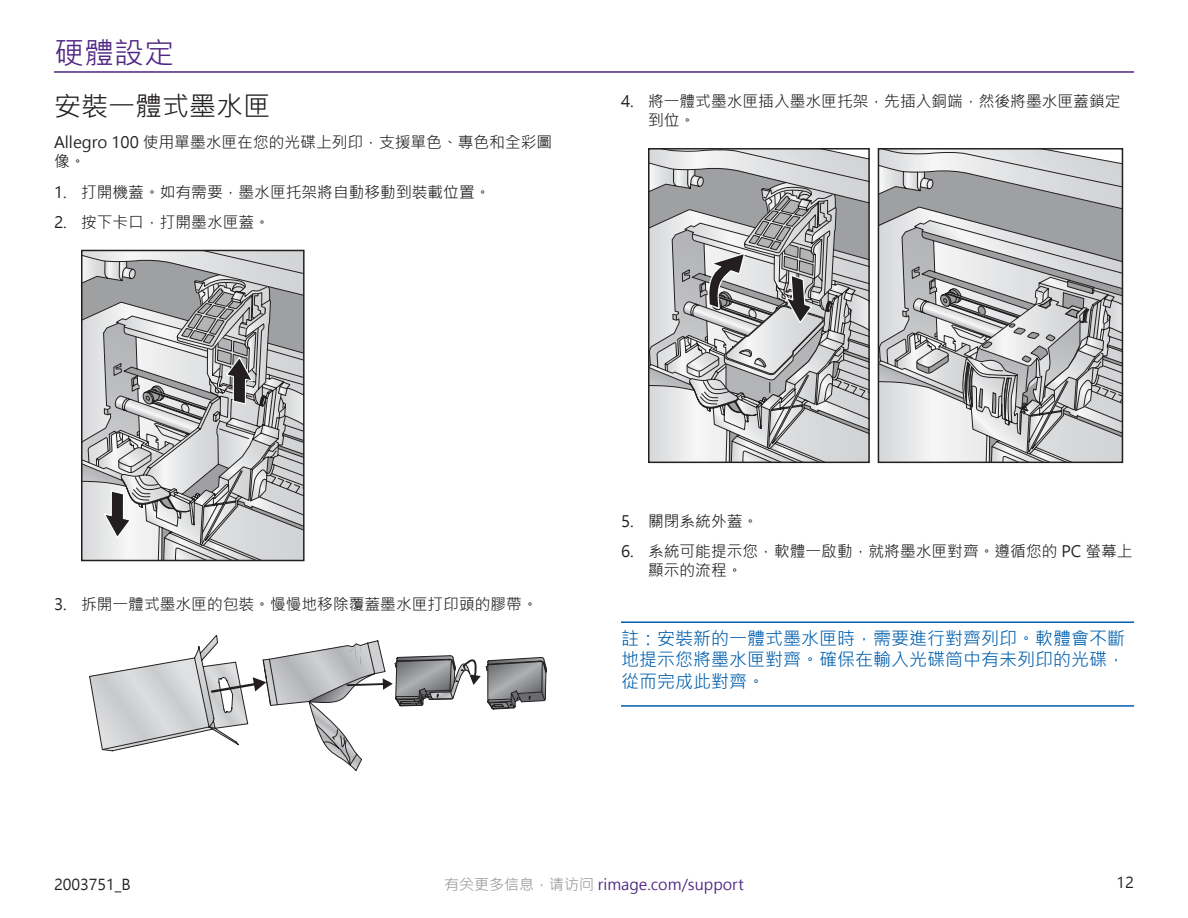
<style>
.page{position:relative;width:1188px;height:918px;background:#fff}
.page>*{position:absolute;margin:0;border:0;box-sizing:border-box;transform-origin:0 0}
.Running_Head_Copy{font:30px "Microsoft Jheng Hei UI Regular";color:#4f2683}
.R-Heading-Level-01{font:27px "Microsoft Jheng Hei UI Regular";color:#231f20}
.Body{font:18px/21.6px "Microsoft Jheng Hei UI Regular";color:#005fad;text-align:justify}
.Body-2{font:15.75px/18.9px "Microsoft Jheng Hei UI Regular";color:#231f20}
.t1{font:15px "Microsoft Jheng Hei UI Regular";color:#4f2683}
.t2{font:15px "Microsoft Jheng Hei UI Regular";color:#231f20}
.s1{color:#949698}
</style>
<div class="page">
<hr style="left:54px;top:71px;width:1080px;height:2px;background:#4f2683">
<svg style="left:84px;top:253px;width:218px;height:305px;background:#b9babb"></svg>
<div style="left:81px;top:250px;width:224px;height:311px;border:2px solid #231f20"></div>
<svg style="left:90px;top:635px;width:456px;height:136px"></svg>
<svg style="left:651px;top:151px;width:216px;height:309px;background:#b9b9ba"></svg>
<div style="left:648px;top:148px;width:222px;height:315px;border:2px solid #231f20"></div>
<svg style="left:881px;top:151px;width:239px;height:309px;background:#bdbebf"></svg>
<div style="left:878px;top:148px;width:245px;height:315px;border:2px solid #231f20"></div>
<hr style="left:621px;top:621px;width:513px;height:2px;background:#005fad">
<hr style="left:621px;top:705px;width:513px;height:2px;background:#005fad">
<p class="Running_Head_Copy" style="left:54px;top:35px;width:121px">硬體設定</p>
<p class="R-Heading-Level-01" style="left:54px;top:89px;width:217px">安裝一體式墨水匣</p>
<p class="Body-2" style="left:54px;top:133px;width:500px">Allegro 100 使用單墨水匣在您的光碟上列印，支援單色、專色和全彩圖像。</p>
<p class="Body-2" style="left:54px;top:182px;width:438px">1. 打開機蓋。如有需要，墨水匣托架將自動移動到裝載位置。</p>
<p class="Body-2" style="left:54px;top:212px;width:217px">2. 按下卡口，打開墨水匣蓋。</p>
<p class="Body-2" style="left:648px;top:92px;width:474px;text-indent:-27px">4. 將一體式墨水匣插入墨水匣托架，先插入銅端，然後將墨水匣蓋鎖定到位。</p>
<p class="Body-2" style="left:54px;top:595px;width:485px">3. 拆開一體式墨水匣的包裝。慢慢地移除覆蓋墨水匣打印頭的膠帶。</p>
<p class="Body-2" style="left:621px;top:512px;width:139px">5. 關閉系統外蓋。</p>
<p class="Body-2" style="left:648px;top:542px;width:486px;text-indent:-27px">6. 系統可能提示您，軟體一啟動，就將墨水匣對齊。遵循您的 PC 螢幕上顯示的流程。</p>
<p class="Body" style="left:621px;top:627px;width:505px">註：安裝新的一體式墨水匣時，需要進行對齊列印。軟體會不斷地提示您將墨水匣對齊。確保在輸入光碟筒中有未列印的光碟，從而完成此對齊。</p>
<p class="t2" style="left:54px;top:875px;width:78px">2003751_B</p>
<p class="t1" style="left:444px;top:875px;width:301px"><span class="s1">有关更多信息，请访问</span> rimage.com/support</p>
<p class="t2" style="left:1117px;top:873px;width:19px">12</p>
</div>
